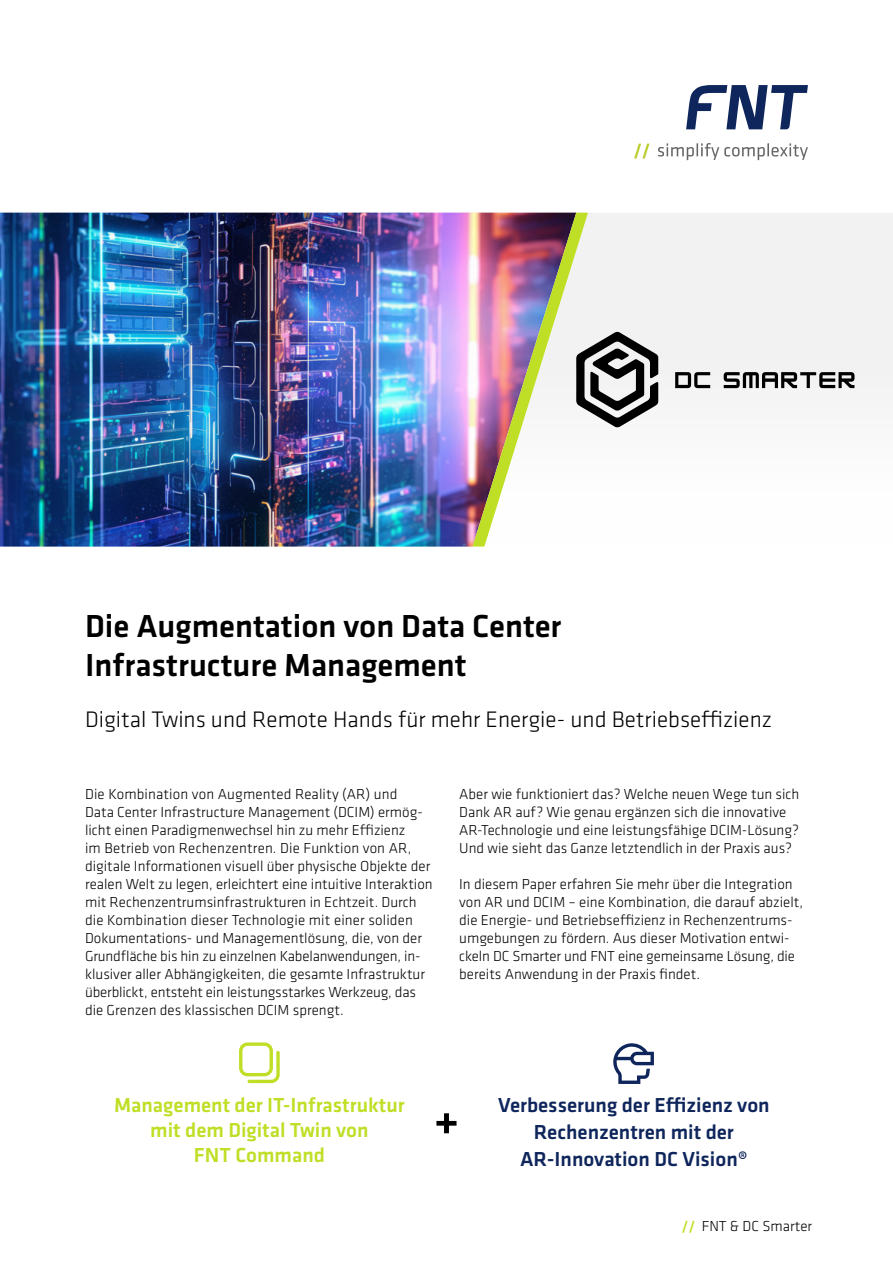
<style>
.page{position:relative;width:893px;height:1263px;background:#fff}
.page>*{position:absolute;margin:0;border:0;box-sizing:border-box;transform-origin:0 0}
.t1{font:500 33px/39.6px "Klavika";color:#000}
.t2{font:300 23.25px "Klavika";color:#000}
.t3{font:500 21px/27px "Klavika";color:#0f265c;text-align:center}
.t4{font:500 21px/25.2px "Klavika";color:#bfdf26;text-align:center}
.t5{font:300 15px/18px "Klavika";color:#000}
.s1{font-weight:500;color:#bfdf26}
</style>
<div class="page">
<div style="left:658px;top:213px;width:235px;height:190px;background:#f2f2f2"></div>
<img style="left:0;top:213px;width:473px;height:334px">
<img style="left:473px;top:213px;width:185px;height:334px">
<svg style="left:675px;top:372px;width:35px;height:16px"></svg>
<svg style="left:724px;top:372px;width:130px;height:16px"></svg>
<svg style="left:239px;top:1042px;width:41px;height:41px"></svg>
<svg style="left:436px;top:1113px;width:20px;height:20px"></svg>
<svg style="left:613px;top:1043px;width:41px;height:41px"></svg>
<svg style="left:634px;top:144px;width:15px;height:15px"></svg>
<svg style="left:658px;top:143px;width:150px;height:17px"></svg>
<svg style="left:686px;top:85px;width:122px;height:44px"></svg>
<h1 class="t1" style="left:85px;top:605px;width:478px">Die Augmentation von Data Center<br>Infrastructure Management</h1>
<h2 class="t2" style="left:85px;top:705px;width:688px">Digital Twins und Remote Hands für mehr Energie- und Betriebseffizienz</h2>
<p class="t5" style="left:85px;top:784px;width:349px">Die Kombination von Augmented Reality (AR) und<br>Data Center Infrastructure Management (DCIM) ermög&shy;licht einen Paradigmenwechsel hin zu mehr Effizienz<br>im Betrieb von Rechenzentren. Die Funktion von AR, digitale Informationen visuell über physische Objekte der realen Welt zu legen, erleichtert eine intuitive Interaktion mit Rechenzentrumsinfrastrukturen in Echtzeit. Durch die Kombination dieser Technologie mit einer soliden Dokumentations- und Managementlösung, die, von der Grundfläche bis hin zu einzelnen Kabelanwendungen, in&shy;klusiver aller Abhängigkeiten, die gesamte Infrastruktur überblickt, entsteht ein leistungsstarkes Werkzeug, das die Grenzen des klassischen DCIM sprengt.</p>
<p class="t5" style="left:459px;top:784px;width:342px">Aber wie funktioniert das? Welche neuen Wege tun sich Dank AR auf? Wie genau ergänzen sich die innovative AR-Technologie und eine leistungsfähige DCIM-Lösung?<br>Und wie sieht das Ganze letztendlich in der Praxis aus?</p>
<p class="t5" style="left:459px;top:874px;width:345px">In diesem Paper erfahren Sie mehr über die Integration von AR und DCIM – eine Kombination, die darauf abzielt, die Energie- und Betriebseffizienz in Rechenzentrums&shy;umgebungen zu fördern. Aus dieser Motivation entwi&shy;ckeln DC Smarter und FNT eine gemeinsame Lösung, die bereits Anwendung in der Praxis findet.</p>
<h3 class="t4" style="left:114px;top:1092px;width:292px">Management der IT-Infrastruktur mit dem Digital Twin von<br>FNT Command</h3>
<h3 class="t3" style="left:498px;top:1091px;width:273px">Verbesserung der Effizienz von<br>Rechenzentren mit der<br>AR-Innovation DC Vision®</h3>
<p class="t5" style="left:682px;top:1216px;width:132px"><span class="s1">//</span> FNT &amp; DC Smarter</p>
</div>
